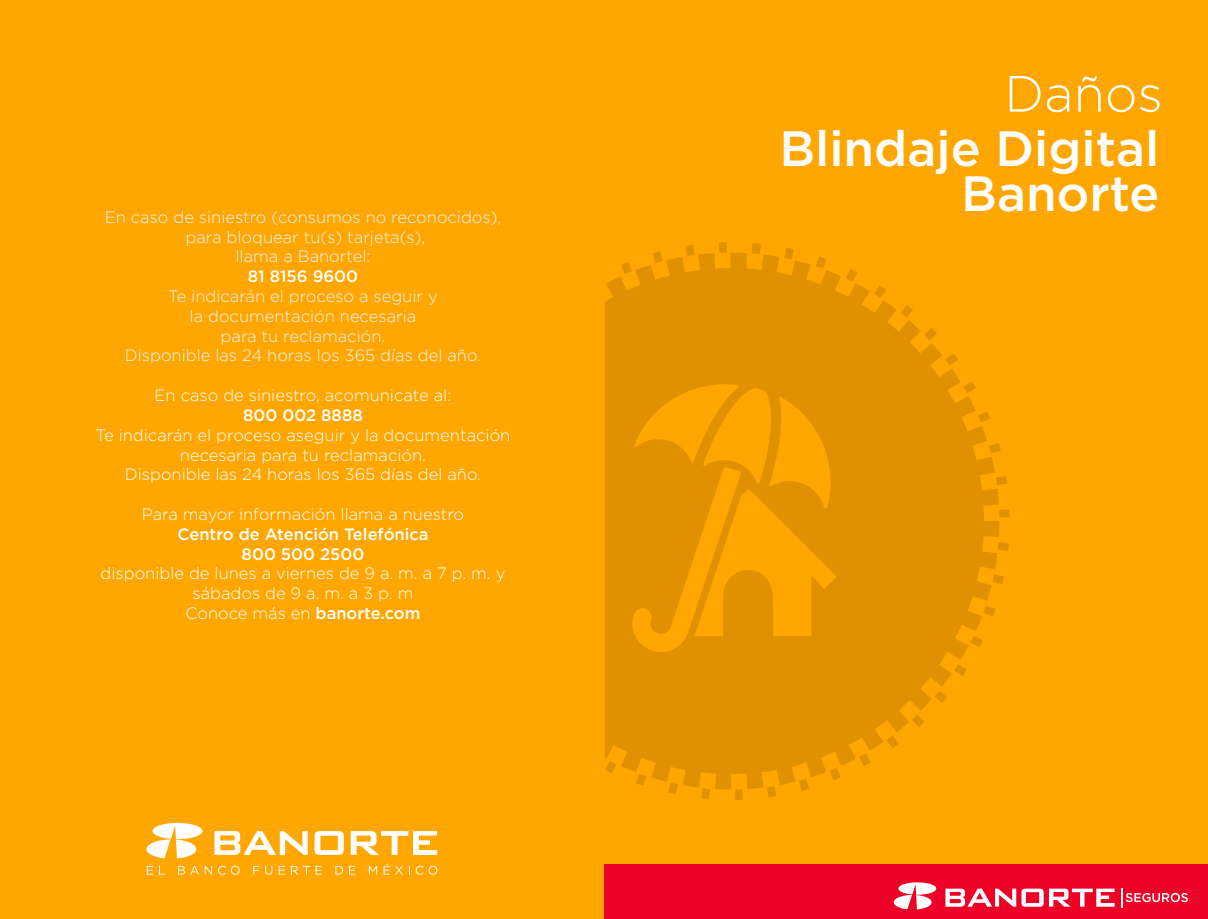
<style>
.page{position:relative;width:1208px;height:919px;background:#fff}
.page>*{position:absolute;margin:0;border:0;box-sizing:border-box;transform-origin:0 0}
.t1{font:300 51px "Gotham";color:#fff}
.t2{font:500 49.5px "Gotham";color:#fff}
.t3{font:300 16.5px/19.8px "Gotham";color:#fff;text-align:center}
.t4{font:300 16.5px/19.8px "Gotham";color:#f2f3f4;text-align:center}
.s1{font-weight:500;color:#fff}
.s2{font-weight:500}
</style>
<div class="page">
<div style="left:0;top:0;width:1208px;height:918px;background:#ffa700"></div>
<div style="left:604px;top:864px;width:604px;height:54px;background:#ef0027"></div>
<svg style="left:893px;top:882px;width:43px;height:27px"></svg>
<svg style="left:1121px;top:888px;width:67px;height:19px"></svg>
<svg style="left:945px;top:888px;width:98px;height:18px"></svg>
<svg style="left:1049px;top:888px;width:65px;height:18px"></svg>
<svg style="left:146px;top:822px;width:57px;height:36px"></svg>
<svg style="left:214px;top:831px;width:94px;height:23px"></svg>
<svg style="left:314px;top:831px;width:30px;height:23px"></svg>
<svg style="left:351px;top:831px;width:86px;height:23px"></svg>
<svg style="left:147px;top:865px;width:6px;height:9px"></svg>
<svg style="left:159px;top:865px;width:6px;height:9px"></svg>
<svg style="left:178px;top:865px;width:21px;height:9px"></svg>
<svg style="left:205px;top:865px;width:7px;height:9px"></svg>
<svg style="left:218px;top:865px;width:22px;height:9px"></svg>
<svg style="left:253px;top:865px;width:6px;height:9px"></svg>
<svg style="left:265px;top:865px;width:7px;height:9px"></svg>
<svg style="left:279px;top:865px;width:6px;height:9px"></svg>
<svg style="left:291px;top:865px;width:31px;height:9px"></svg>
<svg style="left:335px;top:865px;width:8px;height:9px"></svg>
<svg style="left:349px;top:865px;width:6px;height:9px"></svg>
<svg style="left:369px;top:865px;width:8px;height:9px"></svg>
<svg style="left:383px;top:863px;width:20px;height:11px"></svg>
<svg style="left:416px;top:865px;width:21px;height:9px"></svg>
<svg style="left:668px;top:789px;width:9px;height:5px"></svg>
<svg style="left:701px;top:789px;width:9px;height:10px"></svg>
<svg style="left:735px;top:789px;width:8px;height:10px"></svg>
<svg style="left:719px;top:242px;width:8px;height:10px"></svg>
<svg style="left:685px;top:245px;width:9px;height:7px"></svg>
<svg style="left:999px;top:476px;width:8px;height:9px"></svg>
<svg style="left:785px;top:248px;width:9px;height:4px"></svg>
<svg style="left:752px;top:243px;width:9px;height:9px"></svg>
<svg style="left:999px;top:575px;width:5px;height:9px"></svg>
<svg style="left:767px;top:789px;width:9px;height:8px"></svg>
<svg style="left:999px;top:509px;width:10px;height:8px"></svg>
<svg style="left:999px;top:542px;width:10px;height:9px"></svg>
<svg style="left:605px;top:252px;width:394px;height:537px;fill:#e09000"></svg>
<p class="t4" style="left:105px;top:206px;width:398px">En caso de siniestro (consumos no reconocidos),</p>
<p class="t4" style="left:125px;top:226px;width:358px">para bloquear tu(s) tarjeta(s),<br>llama a Banortel:<br><span class="s1">81 8156 9600<br></span>Te indicarán el proceso a seguir y<br>la documentación necesaria<br>para tu reclamación.<br>Disponible las 24 horas los 365 días del año.</p>
<p class="t3" style="left:96px;top:385px;width:416px">En caso de siniestro, acomunicate al:<br><span class="s2">800 002 8888<br></span>Te indicarán el proceso aseguir y la documentación necesaria para tu reclamación.<br>Disponible las 24 horas los 365 días del año.</p>
<p class="t3" style="left:101px;top:503px;width:406px">Para mayor información llama a nuestro<br><span class="s2">Centro de Atención Telefónica<br>800 500 2500<br></span>disponible de lunes a viernes de 9 a. m. a 7 p. m. y sábados de 9 a. m. a 3 p. m<br>Conoce más en <span class="s2">banorte.com</span></p>
<p class="t1" style="left:1004px;top:61px;width:160px">Daños</p>
<p class="t2" style="left:779px;top:116px;width:381px">Blindaje Digital</p>
<p class="t2" style="left:961px;top:161px;width:199px">Banorte</p>
</div>
